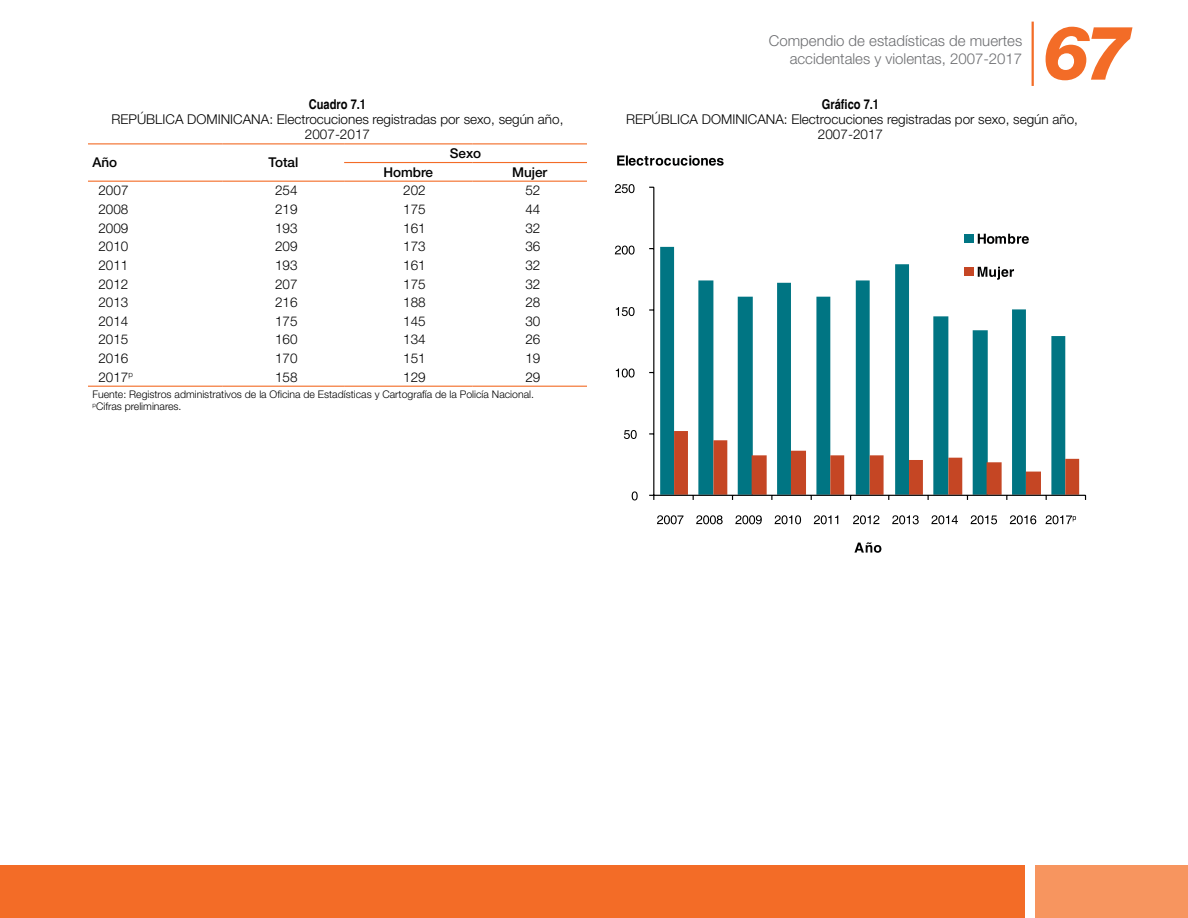
<style>
.page{position:relative;width:1188px;height:918px;background:#fff}
.page>*{position:absolute;margin:0;border:0;box-sizing:border-box;transform-origin:0 0}
.t1{font:italic 800 75px "Helvetica Neue";color:#f36c27}
.t2{font:300 15px/18px "Helvetica Neue LT Std";color:#6d6e71;text-align:right}
.t3{font:300 13.5px/15px "Helvetica Neue LT Std";color:#000;text-align:center}
.t4{font:500 13.5px "Helvetica Neue LT Std";color:#000}
.t5{font:700 condensed 13.5px "Helvetica";color:#000}
.t6{font:300 10.5px/12px "Helvetica Neue LT Std";color:#000}
</style>
<div class="page">
<hr style="left:1032px;top:22px;width:2px;height:64px;background:#f36c27">
<div style="left:0;top:865px;width:1024px;height:53px;background:#f36c27"></div>
<div style="left:1035px;top:865px;width:153px;height:53px;background:#f7955f"></div>
<hr style="left:344px;top:162px;width:128px;height:1px;background:#f36c27">
<hr style="left:472px;top:162px;width:115px;height:1px;background:#f36c27">
<hr style="left:88px;top:143px;width:135px;height:1px;background:#f36c27">
<hr style="left:223px;top:143px;width:121px;height:1px;background:#f36c27">
<hr style="left:344px;top:143px;width:128px;height:1px;background:#f36c27">
<hr style="left:472px;top:143px;width:115px;height:1px;background:#f36c27">
<hr style="left:88px;top:181px;width:135px;height:1px;background:#f36c27">
<hr style="left:223px;top:181px;width:121px;height:1px;background:#f36c27">
<hr style="left:344px;top:181px;width:128px;height:1px;background:#f36c27">
<hr style="left:472px;top:181px;width:115px;height:1px;background:#f36c27">
<hr style="left:88px;top:386px;width:135px;height:1px;background:#f36c27">
<hr style="left:223px;top:386px;width:121px;height:1px;background:#f36c27">
<hr style="left:344px;top:386px;width:128px;height:1px;background:#f36c27">
<hr style="left:472px;top:386px;width:115px;height:1px;background:#f36c27">
<svg style="left:660px;top:247px;width:405px;height:248px"></svg>
<hr style="left:653px;top:187px;width:1px;height:308px;background:#000101">
<hr style="left:654px;top:495px;width:432px;height:1px;background:#000101">
<svg style="left:674px;top:431px;width:405px;height:69px"></svg>
<svg style="left:632px;top:491px;width:6px;height:9px"></svg>
<svg style="left:624px;top:430px;width:13px;height:9px"></svg>
<svg style="left:616px;top:369px;width:19px;height:9px"></svg>
<svg style="left:616px;top:307px;width:19px;height:9px"></svg>
<svg style="left:615px;top:246px;width:20px;height:9px"></svg>
<svg style="left:615px;top:184px;width:20px;height:9px"></svg>
<svg style="left:657px;top:515px;width:27px;height:9px"></svg>
<svg style="left:696px;top:515px;width:27px;height:9px"></svg>
<svg style="left:735px;top:515px;width:27px;height:9px"></svg>
<svg style="left:775px;top:515px;width:26px;height:9px"></svg>
<svg style="left:814px;top:515px;width:24px;height:9px"></svg>
<svg style="left:853px;top:515px;width:26px;height:9px"></svg>
<svg style="left:892px;top:515px;width:27px;height:9px"></svg>
<svg style="left:931px;top:515px;width:27px;height:9px"></svg>
<svg style="left:971px;top:515px;width:26px;height:9px"></svg>
<svg style="left:1010px;top:515px;width:26px;height:9px"></svg>
<svg style="left:1046px;top:515px;width:30px;height:9px"></svg>
<svg style="left:854px;top:542px;width:27px;height:11px"></svg>
<div style="left:965px;top:234px;width:9px;height:8px;background:#007583"></div>
<svg style="left:978px;top:234px;width:51px;height:10px"></svg>
<div style="left:965px;top:268px;width:9px;height:8px;background:#c54624"></div>
<svg style="left:978px;top:267px;width:36px;height:13px"></svg>
<svg style="left:617px;top:155px;width:107px;height:11px"></svg>
<p class="t5" style="left:309px;top:96px;width:59px">Cuadro 7.1</p>
<p class="t3" style="left:112px;top:111px;width:453px">REPÚBLICA DOMINICANA: Electrocuciones registradas por sexo, según año,<br>2007-2017</p>
<p class="t4" style="left:92px;top:154px;width:26px">Año</p>
<p class="t4" style="left:269px;top:154px;width:31px">Total</p>
<p class="t4" style="left:450px;top:145px;width:33px">Sexo</p>
<p class="t4" style="left:383px;top:164px;width:51px">Hombre</p>
<p class="t4" style="left:512px;top:164px;width:37px">Mujer</p>
<p class="t3" style="left:98px;top:183px;width:32px">2007</p>
<p class="t3" style="left:275px;top:183px;width:24px">254</p>
<p class="t3" style="left:403px;top:183px;width:24px">202</p>
<p class="t3" style="left:525px;top:183px;width:17px">52</p>
<p class="t3" style="left:98px;top:201px;width:32px">2008</p>
<p class="t3" style="left:275px;top:201px;width:24px">219</p>
<p class="t3" style="left:403px;top:201px;width:24px">175</p>
<p class="t3" style="left:525px;top:201px;width:17px">44</p>
<p class="t3" style="left:98px;top:220px;width:32px">2009</p>
<p class="t3" style="left:275px;top:220px;width:24px">193</p>
<p class="t3" style="left:403px;top:220px;width:24px">161</p>
<p class="t3" style="left:525px;top:220px;width:17px">32</p>
<p class="t3" style="left:98px;top:239px;width:32px">2010</p>
<p class="t3" style="left:275px;top:239px;width:24px">209</p>
<p class="t3" style="left:403px;top:239px;width:24px">173</p>
<p class="t3" style="left:525px;top:239px;width:17px">36</p>
<p class="t3" style="left:98px;top:257px;width:32px">2011</p>
<p class="t3" style="left:275px;top:257px;width:24px">193</p>
<p class="t3" style="left:403px;top:257px;width:24px">161</p>
<p class="t3" style="left:525px;top:257px;width:17px">32</p>
<p class="t3" style="left:98px;top:276px;width:32px">2012</p>
<p class="t3" style="left:275px;top:276px;width:24px">207</p>
<p class="t3" style="left:403px;top:276px;width:24px">175</p>
<p class="t3" style="left:525px;top:276px;width:17px">32</p>
<p class="t3" style="left:98px;top:295px;width:32px">2013</p>
<p class="t3" style="left:275px;top:295px;width:24px">216</p>
<p class="t3" style="left:403px;top:295px;width:24px">188</p>
<p class="t3" style="left:525px;top:295px;width:17px">28</p>
<p class="t3" style="left:98px;top:313px;width:32px">2014</p>
<p class="t3" style="left:275px;top:313px;width:24px">175</p>
<p class="t3" style="left:403px;top:313px;width:24px">145</p>
<p class="t3" style="left:525px;top:313px;width:17px">30</p>
<p class="t3" style="left:98px;top:332px;width:32px">2015</p>
<p class="t3" style="left:275px;top:332px;width:24px">160</p>
<p class="t3" style="left:403px;top:332px;width:24px">134</p>
<p class="t3" style="left:525px;top:332px;width:17px">26</p>
<p class="t3" style="left:98px;top:351px;width:32px">2016</p>
<p class="t3" style="left:275px;top:351px;width:24px">170</p>
<p class="t3" style="left:403px;top:351px;width:24px">151</p>
<p class="t3" style="left:525px;top:351px;width:17px">19</p>
<p class="t3" style="left:98px;top:369px;width:36px">2017<sup>p</sup></p>
<p class="t3" style="left:275px;top:369px;width:24px">158</p>
<p class="t3" style="left:403px;top:369px;width:24px">129</p>
<p class="t3" style="left:525px;top:369px;width:17px">29</p>
<p class="t6" style="left:92px;top:388px;width:443px">Fuente: Registros administrativos de la Oficina de Estadísticas y Cartografía de la Policía Nacional. <sup>p</sup>Cifras preliminares.</p>
<p class="t2" style="left:769px;top:31px;width:255px">Compendio de estadísticas de muertes accidentales y violentas, 2007-2017</p>
<h1 class="t1" style="left:1043px;top:8px;width:91px">67</h1>
<p class="t5" style="left:822px;top:96px;width:59px">Gráfico 7.1</p>
<p class="t3" style="left:626px;top:111px;width:453px">REPÚBLICA DOMINICANA: Electrocuciones registradas por sexo, según año,<br>2007-2017</p>
</div>
